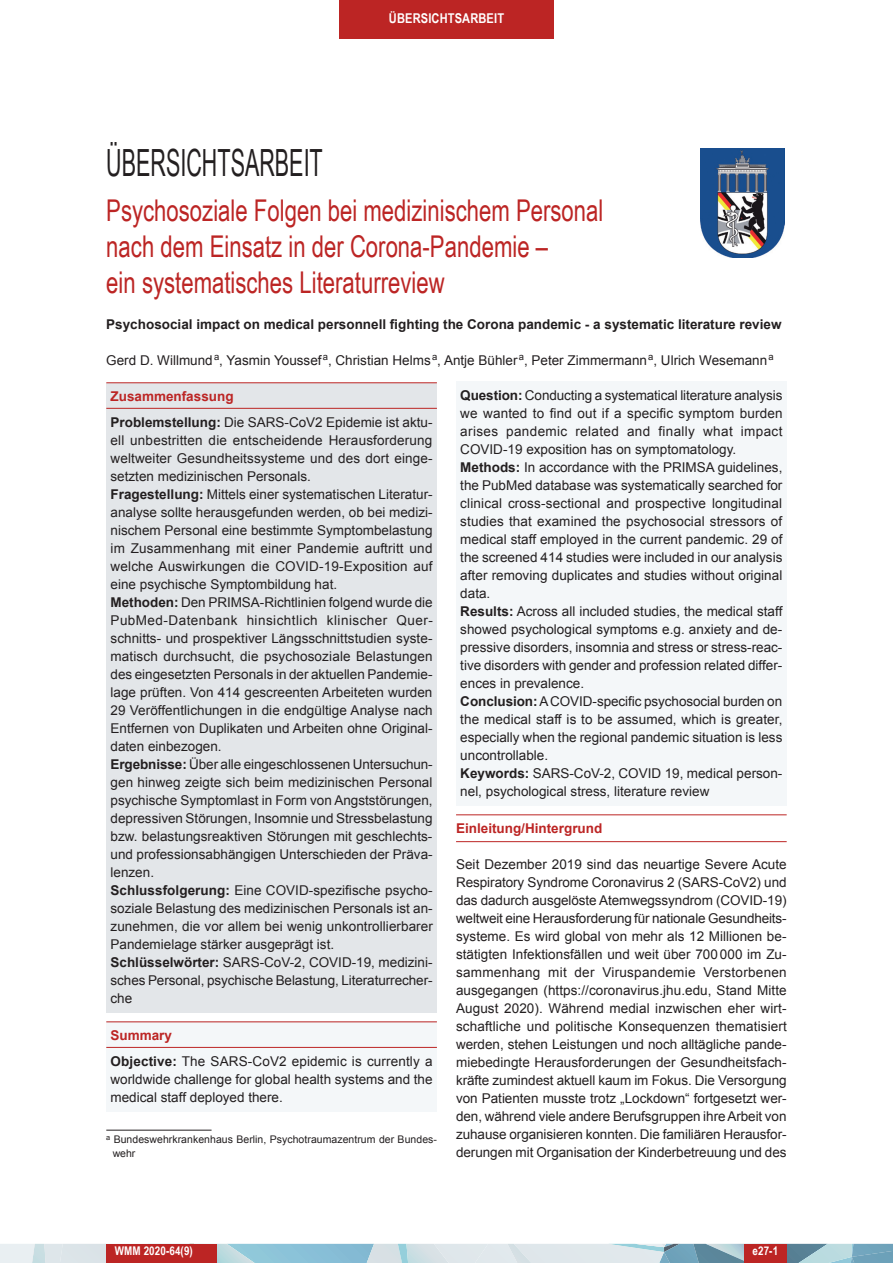
<style>
.page{position:relative;width:893px;height:1263px;background:#fff}
.page>*{position:absolute;margin:0;border:0;box-sizing:border-box;transform-origin:0 0}
.t1{font:37.5px "Arial Narrow";color:#231f20;scale:.7 1}
.t2{font:30px/36px "Arial Narrow";color:#bc2524;scale:.9 1}
.t3{font:13.5px/18px "Arial";color:#231f20}
.t4{font:700 13.5px "Arial";color:#231f20}
.t5{font:700 13.5px "Arial";color:#bc2524}
.t6{font:700 13.5px "Arial Narrow";letter-spacing:.01em;color:#fff}
.t7{font:700 12px "Arial Narrow";letter-spacing:.01em;color:#fff}
.t8{font:10.5px/13.5px "Arial";letter-spacing:.005em;color:#231f20}
.s1{font-weight:700;color:#bc2524}
.s2{font-weight:700}
</style>
<div class="page">
<svg style="left:0;top:1244px;width:893px;height:19px;background:#b4cfda"></svg>
<div style="left:106px;top:1244px;width:111px;height:19px;background:#bc2524"></div>
<div style="left:744px;top:1244px;width:43px;height:19px;background:#bc2524"></div>
<div style="left:106px;top:383px;width:331px;height:38px;background:#e3e6e9"></div>
<hr style="left:106px;top:382px;width:331px;height:1px;background:#bc2524">
<hr style="left:106px;top:408px;width:331px;height:1px;background:#bc2524">
<div style="left:106px;top:409px;width:331px;height:82px;background:#e3e6e9"></div>
<div style="left:106px;top:481px;width:331px;height:118px;background:#e3e6e9"></div>
<div style="left:106px;top:589px;width:331px;height:172px;background:#e3e6e9"></div>
<div style="left:106px;top:751px;width:331px;height:136px;background:#e3e6e9"></div>
<div style="left:106px;top:877px;width:331px;height:82px;background:#e3e6e9"></div>
<div style="left:106px;top:949px;width:331px;height:64px;background:#e3e6e9"></div>
<div style="left:106px;top:1022px;width:331px;height:35px;background:#f4f7f9"></div>
<hr style="left:106px;top:1021px;width:331px;height:1px;background:#bc2524">
<hr style="left:106px;top:1047px;width:331px;height:1px;background:#bc2524">
<div style="left:106px;top:1048px;width:331px;height:64px;background:#f4f7f9"></div>
<div style="left:456px;top:382px;width:331px;height:81px;background:#f4f7f9"></div>
<div style="left:456px;top:454px;width:331px;height:153px;background:#f4f7f9"></div>
<div style="left:456px;top:598px;width:331px;height:99px;background:#f4f7f9"></div>
<div style="left:456px;top:688px;width:331px;height:81px;background:#f4f7f9"></div>
<div style="left:456px;top:760px;width:331px;height:45px;background:#f4f7f9"></div>
<hr style="left:456px;top:814px;width:331px;height:1px;background:#bc2524">
<hr style="left:456px;top:841px;width:331px;height:1px;background:#bc2524">
<div style="left:339px;top:0;width:214px;height:38px;background:#bc2524"></div>
<hr style="left:106px;top:1130px;width:106px;height:1px;background:#231f20">
<img style="left:700px;top:149px;width:84px;height:108px">
<p class="t6" style="left:389px;top:8px;width:117px">ÜBERSICHTSARBEIT</p>
<h1 class="t1" style="left:106px;top:135px;width:311px">ÜBERSICHTSARBEIT</h1>
<h2 class="t2" style="left:106px;top:191px;width:554px">Psychosoziale Folgen bei medizinischem Personal nach dem Einsatz in der Corona-Pandemie –<br>ein systematisches Literaturreview</h2>
<p class="t4" style="left:106px;top:315px;width:677px">Psychosocial impact on medical personnell fighting the Corona pandemic - a systematic literature review</p>
<p class="t3" style="left:106px;top:351px;width:669px">Gerd D. Willmund<sup>a</sup>, Yasmin Youssef<sup>a</sup>, Christian Helms<sup>a</sup>, Antje Bühler<sup>a</sup>, Peter Zimmermann<sup>a</sup>, Ulrich Wesemann<sup>a</sup></p>
<p class="t3" style="left:111px;top:383px;width:324px;line-height:26.5px"><span class="s1">Zusammenfassung<br></span><span class="s2">Problemstellung:</span> Die SARS-CoV2 Epidemie ist aktu-</p>
<p class="t3" style="left:111px;top:432px;width:324px">ell unbestritten die entscheidende Herausforderung weltweiter Gesundheitssysteme und des dort einge&shy;setzten medizinischen Personals.<br><span class="s2">Fragestellung:</span> Mittels einer systematischen Literatur&shy;analyse sollte herausgefunden werden, ob bei medizi&shy;nischem Personal eine bestimmte Symptombelastung im Zusammenhang mit einer Pandemie auftritt und welche Auswirkungen die COVID-19-Exposition auf eine psychische Symptombildung hat.<br><span class="s2">Methoden:</span> Den PRIMSA-Richtlinien folgend wurde die PubMed-Datenbank hinsichtlich klinischer Quer&shy;schnitts- und prospektiver Längsschnittstudien syste&shy;matisch durchsucht, die psychosoziale Belastungen des eingesetzten Personals in der aktuellen Pandemie&shy;lage prüften. Von 414 gescreenten Arbeiteten wurden 29 Veröffentlichungen in die endgültige Analyse nach Entfernen von Duplikaten und Arbeiten ohne Original&shy;daten einbezogen.<br><span class="s2">Ergebnisse:</span> Über alle eingeschlossenen Untersuchun&shy;gen hinweg zeigte sich beim medizinischen Personal psychische Symptomlast in Form von Angststörungen, depressiven Störungen, Insomnie und Stressbelastung bzw. belastungsreaktiven Störungen mit geschlechts&shy;und professionsabhängigen Unterschieden der Präva&shy;lenzen.<br><span class="s2">Schlussfolgerung:</span> Eine COVID-spezifische psycho&shy;soziale Belastung des medizinischen Personals ist an&shy;zunehmen, die vor allem bei wenig unkontrollierbarer Pandemielage stärker ausgeprägt ist.<br><span class="s2">Schlüsselwörter:</span> SARS-CoV-2, COVID-19, medizini&shy;sches Personal, psychische Belastung, Literaturrecher&shy;che</p>
<p class="t3" style="left:111px;top:1022px;width:323px;line-height:26.5px"><span class="s1">Summary<br></span><span class="s2">Objective:</span> The SARS-CoV2 epidemic is currently a</p>
<p class="t3" style="left:111px;top:1071px;width:324px">worldwide challenge for global health systems and the medical staff deployed there.</p>
<p class="t3" style="left:460px;top:386px;width:324px"><span class="s2">Question:</span> Conducting a systematical literature analysis we wanted to find out if a specific symptom burden arises pandemic related and finally what impact COVID-19 exposition has on symptomatology.<br><span class="s2">Methods:</span> In accordance with the PRIMSA guidelines, the PubMed database was systematically searched for clinical cross-sectional and prospective longitudinal studies that examined the psychosocial stressors of medical staff employed in the current pandemic. 29 of the screened 414 studies were included in our analysis after removing duplicates and studies without original data.<br><span class="s2">Results:</span> Across all included studies, the medical staff showed psychological symptoms e.g. anxiety and de&shy;pressive disorders, insomnia and stress or stress-reac&shy;tive disorders with gender and profession related differ&shy;ences in prevalence.<br><span class="s2">Conclusion:</span> A COVID-specific psychosocial burden on the medical staff is to be assumed, which is greater, especially when the regional pandemic situation is less uncontrollable.<br><span class="s2">Keywords:</span> SARS-CoV-2, COVID 19, medical person&shy;nel, psychological stress, literature review</p>
<p class="t5" style="left:456px;top:819px;width:148px">Einleitung/Hintergrund</p>
<p class="t3" style="left:456px;top:855px;width:332px;text-align:justify">Seit Dezember 2019 sind das neuartige Severe Acute Respiratory Syndrome Coronavirus 2 (SARS-CoV2) und das dadurch ausgelöste Atemwegssyndrom (COVID-19) weltweit eine Herausforderung für nationale Gesundheits&shy;systeme. Es wird global von mehr als 12 Millionen be&shy;stätigten Infektionsfällen und weit über 700 000 im Zu&shy;sammenhang mit der Viruspandemie Verstorbenen ausgegangen (https://coronavirus.jhu.edu, Stand Mitte August 2020). Während medial inzwischen eher wirt&shy;schaftliche und politische Konsequenzen thematisiert werden, stehen Leistungen und noch alltägliche pande&shy;miebedingte Herausforderungen der Gesundheitsfach&shy;kräfte zumindest aktuell kaum im Fokus. Die Versorgung von Patienten musste trotz „Lockdown“ fortgesetzt wer&shy;den, während viele andere Berufsgruppen ihre Arbeit von zuhause organisieren konnten. Die familiären Herausfor&shy;derungen mit Organisation der Kinderbetreuung und des</p>
<p class="t8" style="left:113px;top:1133px;width:326px;text-indent:-6px"><sup>a</sup> Bundeswehrkrankenhaus Berlin, Psychotraumazentrum der Bundes&shy;wehr</p>
<p class="t7" style="left:115px;top:1242px;width:80px">WMM 2020-64(9)</p>
<p class="t7" style="left:752px;top:1242px;width:27px">e27-1</p>
</div>
